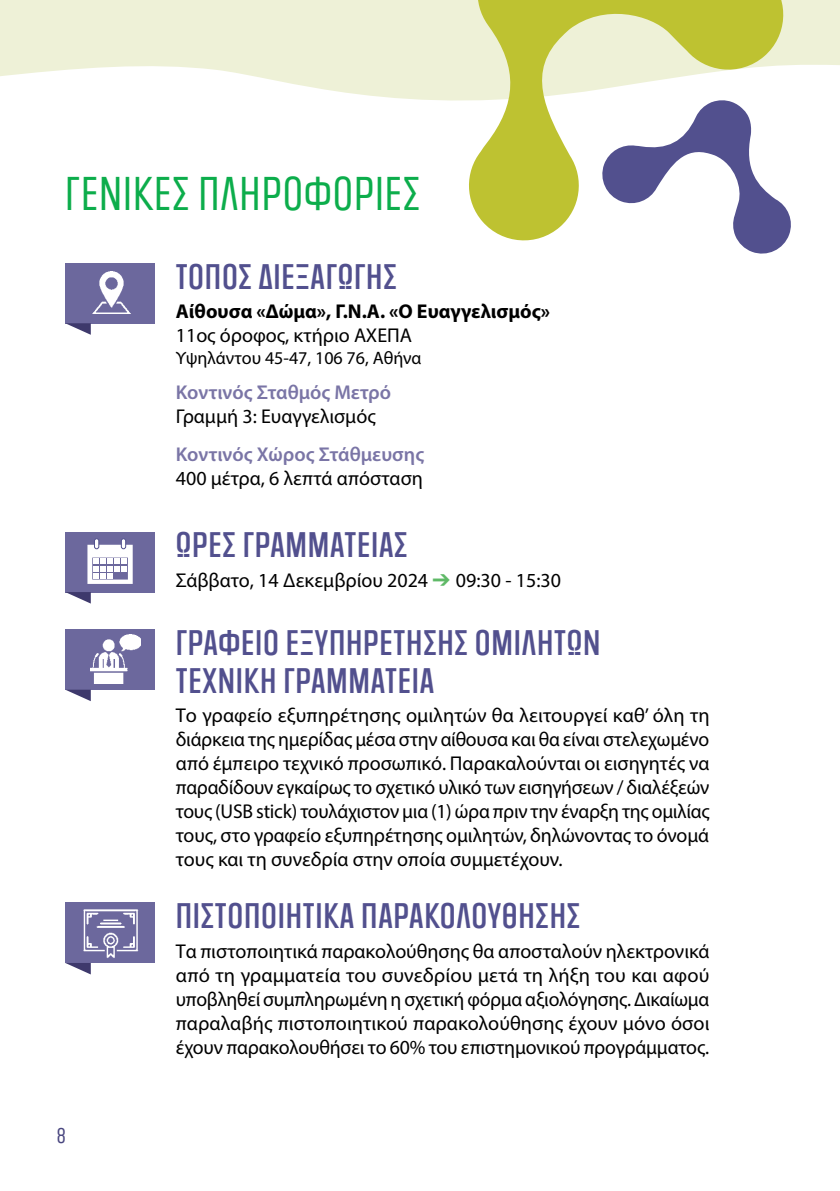
<style>
.page{position:relative;width:840px;height:1191px;background:#fff}
.page>*{position:absolute;margin:0;border:0;box-sizing:border-box;transform-origin:0 0}
.t1{font:40px "Social Gothic";letter-spacing:.025em;color:#0cad4b}
.t2{font:500 30px/38px "Social Gothic";letter-spacing:.025em;color:#52508e}
.t3{font:20px/24px "Myriad Pro";color:#000;text-align:justify}
.t4{font:600 20px "Myriad Pro";color:#7a75a6}
.t5{font:700 20px "Myriad Pro";color:#000}
.t6{font:18px "Myriad Pro";color:#000}
.t7{font:18px "Social Gothic";color:#49467f}
.s1{color:#5fb967}
</style>
<div class="page">
<div style="left:65px;top:263px;width:90px;height:60px;background:#6c689d"></div>
<svg style="left:65px;top:323px;width:26px;height:12px"></svg>
<img style="left:93px;top:272px;width:37px;height:41px">
<div style="left:65px;top:629px;width:90px;height:60px;background:#6c689d"></div>
<svg style="left:65px;top:689px;width:26px;height:12px"></svg>
<img style="left:90px;top:635px;width:51px;height:48px">
<div style="left:65px;top:532px;width:90px;height:60px;background:#6c689d"></div>
<svg style="left:65px;top:592px;width:26px;height:11px"></svg>
<svg style="left:87px;top:545px;width:46px;height:39px"></svg>
<div style="left:121px;top:539px;width:5px;height:10px;background:#fff;border-radius:2px"></div>
<div style="left:121px;top:538px;width:5px;height:11px;border:1px solid #52508e;border-radius:2px"></div>
<div style="left:94px;top:539px;width:5px;height:10px;background:#fff;border-radius:2px"></div>
<div style="left:94px;top:538px;width:5px;height:11px;border:1px solid #52508e;border-radius:2px"></div>
<div style="left:65px;top:903px;width:90px;height:60px;background:#6c689d"></div>
<svg style="left:65px;top:963px;width:26px;height:11px"></svg>
<img style="left:83px;top:909px;width:56px;height:49px">
<svg style="left:0;top:0;width:839px;height:101px;fill:#eef1d7"></svg>
<svg style="left:464px;top:0;width:325px;height:241px"></svg>
<svg style="left:598px;top:100px;width:195px;height:154px"></svg>
<h1 class="t1" style="left:65px;top:167px;width:356px">ΓΕΝΙΚΕΣ ΠΛΗΡΟΦΟΡΙΕΣ</h1>
<h2 class="t2" style="left:176px;top:258px;width:222px">ΤΌΠΟΣ ΔΙΕΞΑΓΩΓΉΣ</h2>
<p class="t5" style="left:176px;top:298px;width:376px">Αίθουσα «Δώμα», Γ.Ν.Α. «Ο Ευαγγελισμός»</p>
<p class="t3" style="left:176px;top:323px;width:238px">11ος όροφος, κτήριο ΑΧΕΠΑ</p>
<p class="t6" style="left:176px;top:347px;width:247px">Υψηλάντου 45-47, 106 76, Αθήνα</p>
<p class="t4" style="left:176px;top:381px;width:217px">Κοντινός Σταθμός Μετρό</p>
<p class="t3" style="left:176px;top:404px;width:201px">Γραμμή 3: Ευαγγελισμός</p>
<p class="t4" style="left:176px;top:443px;width:250px">Κοντινός Χώρος Στάθμευσης</p>
<p class="t3" style="left:176px;top:466px;width:248px">400 μέτρα, 6 λεπτά απόσταση</p>
<p class="t7" style="left:57px;top:1123px;width:11px">8</p>
<h2 class="t2" style="left:176px;top:527px;width:233px">ΏΡΕΣ ΓΡΑΜΜΑΤΕΊΑΣ</h2>
<p class="t3" style="left:176px;top:568px;width:386px">Σάββατο, 14 Δεκεμβρίου 2024 <span class="s1">➔</span> 09:30 - 15:30</p>
<h2 class="t2" style="left:176px;top:624px;width:426px">ΓΡΑΦΕΊΟ ΕΞΥΠΗΡΈΤΗΣΗΣ ΟΜΙΛΗΤΏΝ<br>ΤΕΧΝΙΚΉ ΓΡΑΜΜΑΤΕΊΑ</h2>
<p class="t3" style="left:176px;top:703px;width:535px">Το γραφείο εξυπηρέτησης ομιλητών θα λειτουργεί καθ’ όλη τη διάρκεια της ημερίδας μέσα στην αίθουσα και θα είναι στελεχωμένο από έμπειρο τεχνικό προσωπικό. Παρακαλούνται οι εισηγητές να παραδίδουν εγκαίρως το σχετικό υλικό των εισηγήσεων / διαλέξεών τους (USB stick) τουλάχιστον μια (1) ώρα πριν την έναρξη της ομιλίας τους, στο γραφείο εξυπηρέτησης ομιλητών, δηλώνοντας το όνομά τους και τη συνεδρία στην οποία συμμετέχουν.</p>
<h2 class="t2" style="left:176px;top:898px;width:405px">ΠΙΣΤΟΠΟΙ ΗΤΙΚΆ ΠΑΡΑΚΟΛΟΎΘΗΣΗΣ</h2>
<p class="t3" style="left:176px;top:939px;width:535px">Τα πιστοποιητικά παρακολούθησης θα αποσταλούν ηλεκτρονικά από τη γραμματεία του συνεδρίου μετά τη λήξη του και αφού υποβληθεί συμπληρωμένη η σχετική φόρμα αξιολόγησης. Δικαίωμα παραλαβής πιστοποιητικού παρακολούθησης έχουν μόνο όσοι έχουν παρακολουθήσει το 60% του επιστημονικού προγράμματος.</p>
</div>
